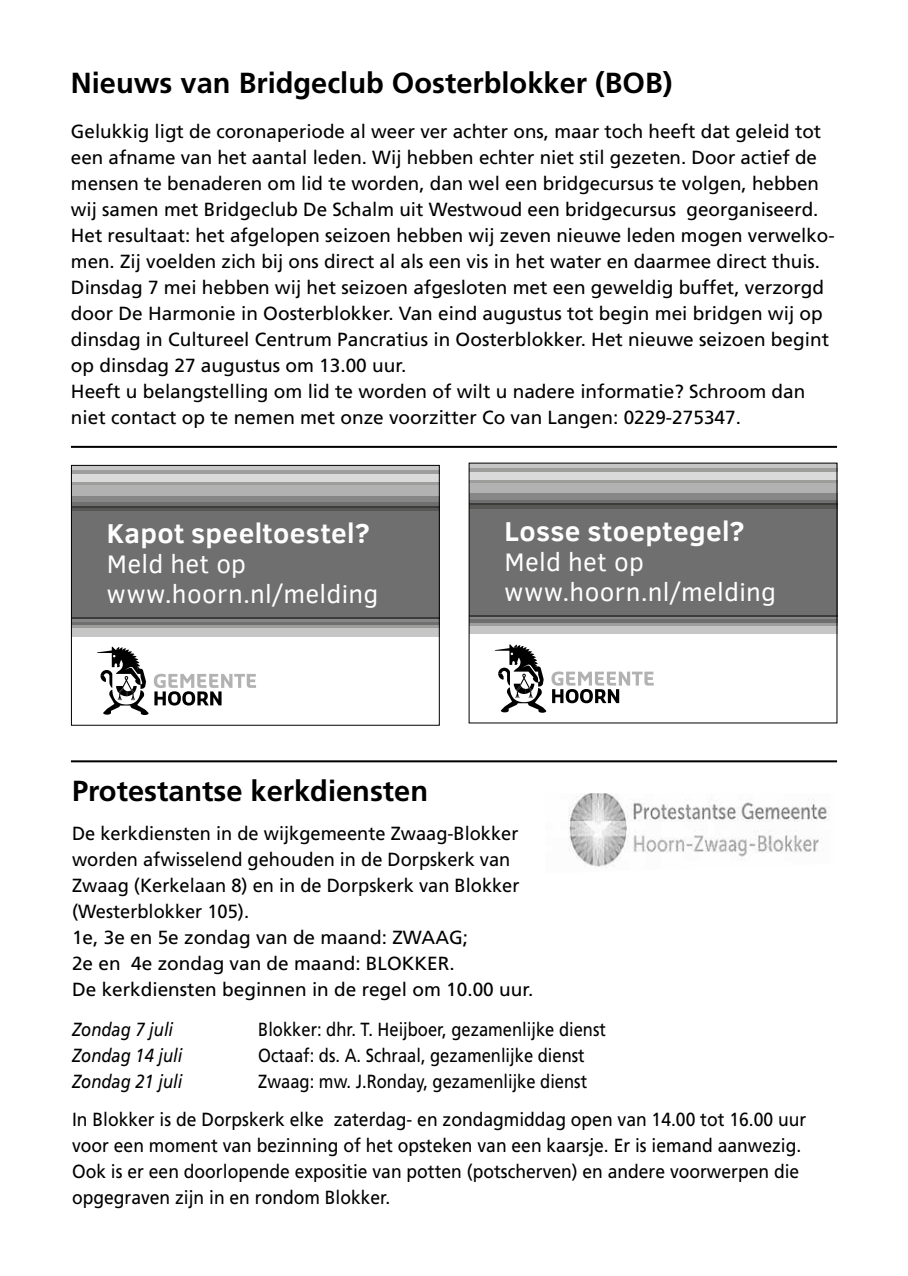
<style>
.page{position:relative;width:908px;height:1276px;background:#fff}
.page>*{position:absolute;margin:0;border:0;box-sizing:border-box;transform-origin:0 0}
.t1{font:700 29px "Frutiger";color:#000}
.t2{font:700 28px "Clear Sans";letter-spacing:.015em;color:#fff}
.t3{font:26px/30px "Clear Sans";letter-spacing:.01em;color:#fff}
.t4{font:19px/26px "Frutiger";color:#000}
.t5{font:19px/26px "Frutiger";color:#000;scale:.96 1}
.t6{font:19px/38px "Frutiger";color:#000;scale:.87 1}
.t7{font:19px/26px "Frutiger";color:#000;text-align:justify;scale:.92 1}
.t8{font:italic 19px "Frutiger";color:#000;scale:.87 1}
</style>
<div class="page">
<img style="left:568px;top:793px;width:261px;height:75px">
<hr style="left:71px;top:760px;width:765px;height:2px;background:#000">
<hr style="left:71px;top:446px;width:765px;height:2px;background:#000">
<svg style="left:494px;top:644px;width:159px;height:69px"></svg>
<div style="left:468px;top:463px;width:369px;height:5px;background:#c6c6c6"></div>
<hr style="left:468px;top:468px;width:369px;height:2px;background:#9d9d9c">
<div style="left:468px;top:472px;width:369px;height:7px;background:#dadada"></div>
<svg style="left:470px;top:479px;width:365px;height:4px"></svg>
<div style="left:468px;top:483px;width:369px;height:10px;background:#b3b2b2"></div>
<div style="left:468px;top:493px;width:369px;height:7px;background:#878787"></div>
<hr style="left:468px;top:500px;width:369px;height:3px;background:#706f6f">
<hr style="left:468px;top:505px;width:369px;height:4px;background:#575756">
<hr style="left:469px;top:503px;width:368px;height:2px;background:#3c3c3b">
<div style="left:469px;top:509px;width:368px;height:106px;background:#706f6f"></div>
<hr style="left:468px;top:615px;width:369px;height:3px;background:#3c3c3b">
<hr style="left:468px;top:617px;width:369px;height:3px;background:#878787">
<hr style="left:468px;top:619px;width:369px;height:4px;background:#706f6f">
<div style="left:468px;top:625px;width:369px;height:9px;background:#c6c6c6"></div>
<hr style="left:469px;top:470px;width:368px;height:2px;background:#9d9d9c">
<hr style="left:468px;top:623px;width:369px;height:2px;background:#9d9d9c">
<svg style="left:154px;top:674px;width:102px;height:31px"></svg>
<svg style="left:97px;top:646px;width:51px;height:69px"></svg>
<div style="left:71px;top:465px;width:368px;height:6px;background:#c6c6c6"></div>
<hr style="left:71px;top:471px;width:368px;height:2px;background:#9d9d9c">
<div style="left:71px;top:474px;width:368px;height:8px;background:#dadada"></div>
<svg style="left:73px;top:482px;width:364px;height:4px"></svg>
<div style="left:71px;top:486px;width:368px;height:10px;background:#b3b2b2"></div>
<div style="left:71px;top:496px;width:368px;height:6px;background:#878787"></div>
<hr style="left:71px;top:502px;width:368px;height:4px;background:#706f6f">
<svg style="left:73px;top:507px;width:364px;height:4px"></svg>
<hr style="left:71px;top:506px;width:368px;height:1px;background:#3c3c3b">
<div style="left:72px;top:511px;width:367px;height:106px;background:#706f6f"></div>
<hr style="left:71px;top:617px;width:368px;height:3px;background:#3c3c3b">
<hr style="left:71px;top:620px;width:368px;height:2px;background:#878787">
<hr style="left:71px;top:622px;width:368px;height:3px;background:#706f6f">
<div style="left:71px;top:628px;width:368px;height:8px;background:#c6c6c6"></div>
<hr style="left:71px;top:472px;width:368px;height:2px;background:#9d9d9c">
<hr style="left:71px;top:625px;width:368px;height:3px;background:#9d9d9c">
<div style="left:71px;top:465px;width:368px;height:261px;border:1px solid #000"></div>
<h1 class="t1" style="left:71px;top:66px;width:603px">Nieuws van Bridgeclub Oosterblokker (BOB)</h1>
<p class="t4" style="left:71px;top:118px;width:765px">Gelukkig ligt de coronaperiode al weer ver achter ons, maar toch heeft dat geleid tot een afname van het aantal leden. Wij hebben echter niet stil gezeten. Door actief de mensen te benaderen om lid te worden, dan wel een bridgecursus te volgen, hebben wij samen met Bridgeclub De Schalm uit Westwoud een bridgecursus georganiseerd.<br>Het resultaat: het afgelopen seizoen hebben wij zeven nieuwe leden mogen verwelko&shy;men. Zij voelden zich bij ons direct al als een vis in het water en daarmee direct thuis.<br>Dinsdag 7 mei hebben wij het seizoen afgesloten met een geweldig buffet, verzorgd door De Harmonie in Oosterblokker. Van eind augustus tot begin mei bridgen wij op dinsdag in Cultureel Centrum Pancratius in Oosterblokker. Het nieuwe seizoen begint op dinsdag 27 augustus om 13.00 uur.<br>Heeft u belangstelling om lid te worden of wilt u nadere informatie? Schroom dan niet contact op te nemen met onze voorzitter Co van Langen: 0229-275347.</p>
<h2 class="t2" style="left:107px;top:513px;width:264px">Kapot speeltoestel?</h2>
<h3 class="t3" style="left:107px;top:549px;width:273px">Meld het op www.hoorn.nl/melding</h3>
<h2 class="t2" style="left:504px;top:511px;width:241px">Losse stoeptegel?</h2>
<h3 class="t3" style="left:504px;top:547px;width:273px">Meld het op www.hoorn.nl/melding</h3>
<h1 class="t1" style="left:72px;top:774px;width:357px">Protestantse kerkdiensten</h1>
<p class="t5" style="left:72px;top:820px;width:481px">De kerkdiensten in de wijkgemeente Zwaag-Blokker worden afwisselend gehouden in de Dorpskerk van Zwaag (Kerkelaan 8) en in de Dorpskerk van Blokker (Westerblokker 105).<br>1e, 3e en 5e zondag van de maand: ZWAAG;<br>2e en 4e zondag van de maand: BLOKKER.<br>De kerkdiensten beginnen in de regel om 10.00 uur.</p>
<p class="t8" style="left:72px;top:1018px;width:118px">Zondag 7 juli</p>
<p class="t6" style="left:258px;top:1010px;width:401px">Blokker: dhr. T. Heijboer, gezamenlijke dienst</p>
<p class="t8" style="left:72px;top:1044px;width:128px">Zondag 14 juli</p>
<p class="t6" style="left:258px;top:1036px;width:376px">Octaaf: ds. A. Schraal, gezamenlijke dienst</p>
<p class="t8" style="left:72px;top:1070px;width:128px">Zondag 21 juli</p>
<p class="t6" style="left:72px;top:1062px;width:845px;text-indent:186px">Zwaag: mw. J.Ronday, gezamenlijke dienst<br>In Blokker is de Dorpskerk elke zaterdag- en zondagmiddag open van 14.00 tot 16.00 uur</p>
<p class="t7" style="left:72px;top:1132px;width:793px">voor een moment van bezinning of het opsteken van een kaarsje. Er is iemand aanwezig.<br>Ook is er een doorlopende expositie van potten (potscherven) en andere voorwerpen die opgegraven zijn in en rondom Blokker.</p>
</div>
